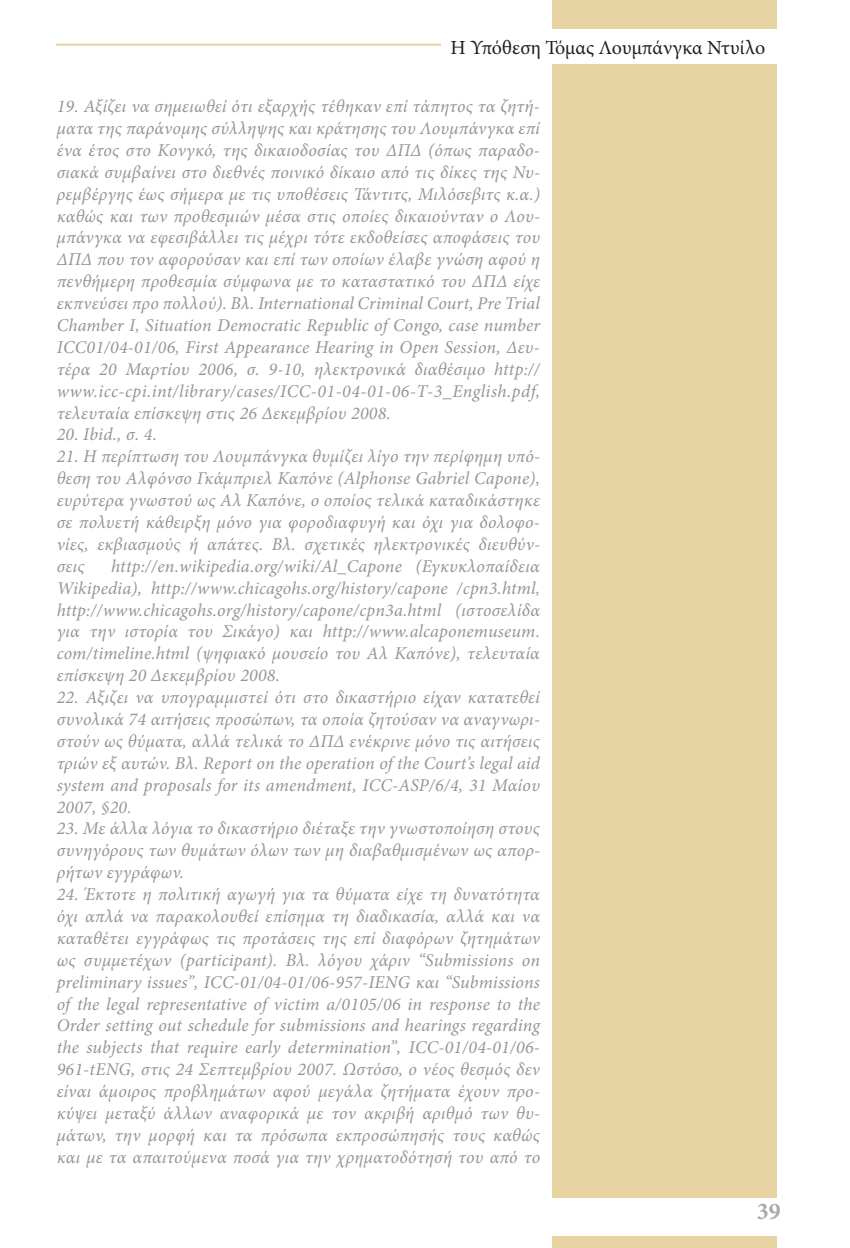
<style>
.page{position:relative;width:850px;height:1248px;background:#fff}
.page>*{position:absolute;margin:0;border:0;box-sizing:border-box;transform-origin:0 0}
.t1{font:700 24px "Minion Pro";color:#a7a9ac}
.t2{font:20px "Minion Pro";color:#231f20}
.t3{font:italic 18px/21.8px "Minion Pro";letter-spacing:.015em;color:#939598;text-align:justify}
</style>
<div class="page">
<div style="left:552px;top:0;width:225px;height:1197px;background:#e8d3a2"></div>
<div style="left:552px;top:1237px;width:225px;height:11px;background:#e8d3a2"></div>
<hr style="left:56px;top:44px;width:720px;height:2px;background:#e8d3a2">
<div style="left:441px;top:29px;width:336px;height:35px;background:#fff"></div>
<p class="t2" style="left:451px;top:39px;width:316px">H Υπόθεση Τόμας Λουμπάνγκα Ντυίλο</p>
<p class="t3" style="left:57px;top:97px;width:485px">19. Αξίζει να σημειωθεί ότι εξαρχής τέθηκαν επί τάπητος τα ζητή&shy;ματα της παράνομης σύλληψης και κράτησης του Λουμπάνγκα επί ένα έτος στο Κονγκό, της δικαιοδοσίας του ΔΠΔ (όπως παραδο&shy;σιακά συμβαίνει στο διεθνές ποινικό δίκαιο από τις δίκες της Νυ&shy;ρεμβέργης έως σήμερα με τις υποθέσεις Τάντιτς, Μιλόσεβιτς κ.α.) καθώς και των προθεσμιών μέσα στις οποίες δικαιούνταν ο Λου&shy;μπάνγκα να εφεσιβάλλει τις μέχρι τότε εκδοθείσες αποφάσεις του ΔΠΔ που τον αφορούσαν και επί των οποίων έλαβε γνώση αφού η πενθήμερη προθεσμία σύμφωνα με το καταστατικό του ΔΠΔ είχε εκπνεύσει προ πολλού). Βλ. International Criminal Court, Pre Trial Chamber I, Situation Democratic Republic of Congo, case number ICC01/04-01/06, First Appearance Hearing in Open Session, Δευ&shy;τέρα 20 Μαρτίου 2006, σ. 9-10, ηλεκτρονικά διαθέσιμο http:// www.icc-cpi.int/library/cases/ICC-01-04-01-06-T-3_English.pdf, τελευταία επίσκεψη στις 26 Δεκεμβρίου 2008.</p>
<p class="t3" style="left:57px;top:425px;width:102px">20. Ibid., σ. 4.</p>
<p class="t3" style="left:57px;top:447px;width:485px">21. Η περίπτωση του Λουμπάνγκα θυμίζει λίγο την περίφημη υπό&shy;θεση του Αλφόνσο Γκάμπριελ Καπόνε (Alphonse Gabriel Capone), ευρύτερα γνωστού ως Αλ Καπόνε, ο οποίος τελικά καταδικάστηκε σε πολυετή κάθειρξη μόνο για φοροδιαφυγή και όχι για δολοφο&shy;νίες, εκβιασμούς ή απάτες. Βλ. σχετικές ηλεκτρονικές διευθύν&shy;σεις</p>
<p class="t3" style="left:57px;top:557px;width:485px;text-indent:54px">http://en.wikipedia.org/wiki/Al_Capone (Εγκυκλοπαίδεια Wikipedia), http://www.chicagohs.org/history/capone /cpn3.html, http://www.chicagohs.org/history/capone/cpn3a.html (ιστοσελίδα για την ιστορία του Σικάγο) και http://www.alcaponemuseum. com/timeline.html (ψηφιακό μουσείο του Αλ Καπόνε), τελευταία επίσκεψη 20 Δεκεμβρίου 2008.</p>
<p class="t3" style="left:57px;top:688px;width:485px">22. Αξιζει να υπογραμμιστεί ότι στο δικαστήριο είχαν κατατεθεί συνολικά 74 αιτήσεις προσώπων, τα οποία ζητούσαν να αναγνωρι&shy;στούν ως θύματα, αλλά τελικά το ΔΠΔ ενέκρινε μόνο τις αιτήσεις τριών εξ αυτών. Βλ. Report on the operation of the Court’s legal aid system and proposals for its amendment, ICC-ASP/6/4, 31 Μαίου 2007, §20.</p>
<p class="t3" style="left:57px;top:819px;width:485px">23. Με άλλα λόγια το δικαστήριο διέταξε την γνωστοποίηση στους συνηγόρους των θυμάτων όλων των μη διαβαθμισμένων ως απορ&shy;ρήτων εγγράφων.</p>
<p class="t3" style="left:57px;top:885px;width:485px">24. Έκτοτε η πολιτική αγωγή για τα θύματα είχε τη δυνατότητα όχι απλά να παρακολουθεί επίσημα τη διαδικασία, αλλά και να καταθέτει εγγράφως τις προτάσεις της επί διαφόρων ζητημάτων ως συμμετέχων (participant). Βλ. λόγου χάριν “Submissions on preliminary issues”, ICC-01/04-01/06-957-IENG και “Submissions of the legal representative of victim a/0105/06 in response to the Order setting out schedule for submissions and hearings regarding the subjects that require early determination”, ICC-01/04-01/06- 961-tENG, στις 24 Σεπτεμβρίου 2007. Ωστόσο, ο νέος θεσμός δεν είναι άμοιρος προβλημάτων αφού μεγάλα ζητήματα έχουν προ&shy;κύψει μεταξύ άλλων αναφορικά με τον ακριβή αριθμό των θυ&shy;μάτων, την μορφή και τα πρόσωπα εκπροσώπησής τους καθώς και με τα απαιτούμενα ποσά για την χρηματοδότησή του από το</p>
<h1 class="t1" style="left:757px;top:1196px;width:25px">39</h1>
</div>
